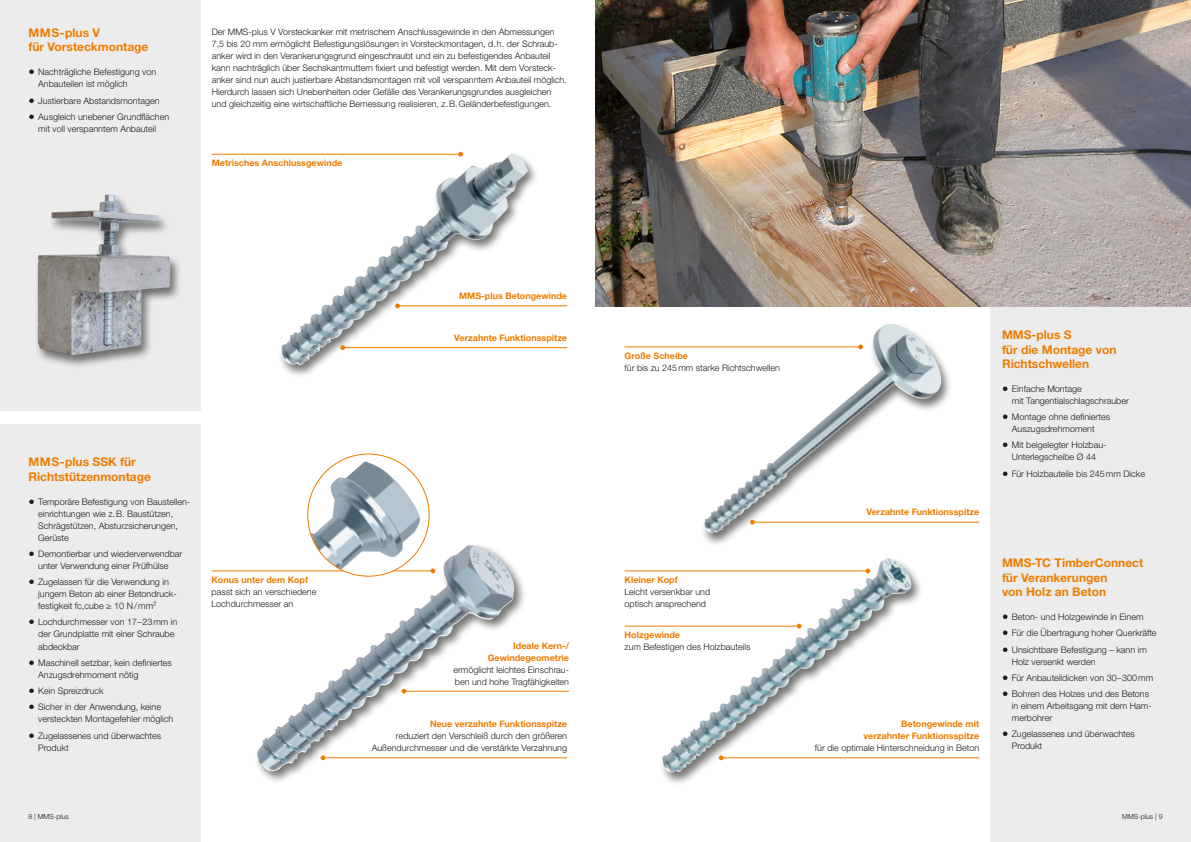
<style>
.page{position:relative;width:1191px;height:842px;background:#fff}
.page>*{position:absolute;margin:0;border:0;box-sizing:border-box;transform-origin:0 0}
.t1{font:700 12px/14.4px "Helvetica Neue LTW1 G";color:#ef7c00}
.t2{font:300 9px/12px "Helvetica Neue LTW1 G";color:#1a1a18}
.t3{font:700 9px/12px "Helvetica Neue LTW1 G";color:#ef7c00;text-align:right}
.t4{font:300 7px "Helvetica Neue LTW1 G";color:#1a1a18}
</style>
<div class="page">
<div style="left:0;top:424px;width:200px;height:418px;background:#ececed"></div>
<div style="left:0;top:0;width:200px;height:410px;background:#ececed"></div>
<div style="left:33px;top:193px;width:149px;height:176px;background:#1a1a18;opacity:.6"></div>
<img style="left:37px;top:195px;width:71px;height:156px">
<div style="left:990px;top:306px;width:201px;height:536px;background:#ececed"></div>
<img style="left:595px;top:0;width:596px;height:306px">
<div style="left:277px;top:152px;width:262px;height:226px;background:#1a1a18;opacity:.6"></div>
<img style="left:334px;top:162px;width:167px;height:134px">
<div style="left:254px;top:542px;width:273px;height:242px;background:#1a1a18;opacity:.6"></div>
<img style="left:256px;top:555px;width:200px;height:217px">
<hr style="left:212px;top:154px;width:248px;height:1px;background:#ef7c00">
<svg style="left:458px;top:152px;width:5px;height:5px"></svg>
<hr style="left:343px;top:347px;width:224px;height:1px;background:#ef7c00">
<svg style="left:340px;top:345px;width:5px;height:5px"></svg>
<hr style="left:397px;top:305px;width:170px;height:1px;background:#ef7c00">
<svg style="left:395px;top:303px;width:5px;height:5px"></svg>
<hr style="left:212px;top:570px;width:221px;height:1px;background:#ef7c00">
<svg style="left:430px;top:568px;width:5px;height:5px"></svg>
<div style="left:308px;top:454px;width:121px;height:122px;background:#fff;border-radius:50%"></div>
<img style="left:310px;top:461px;width:111px;height:109px">
<hr style="left:323px;top:757px;width:244px;height:1px;background:#ef7c00">
<svg style="left:321px;top:755px;width:4px;height:5px"></svg>
<hr style="left:404px;top:691px;width:165px;height:1px;background:#ef7c00">
<svg style="left:401px;top:689px;width:5px;height:5px"></svg>
<div style="left:700px;top:323px;width:252px;height:224px;background:#1a1a18;opacity:.6"></div>
<img style="left:708px;top:326px;width:174px;height:192px">
<div style="left:659px;top:556px;width:264px;height:230px;background:#1a1a18;opacity:.6"></div>
<img style="left:772px;top:558px;width:116px;height:104px">
<hr style="left:624px;top:346px;width:236px;height:1px;background:#ef7c00">
<svg style="left:858px;top:344px;width:5px;height:5px"></svg>
<hr style="left:752px;top:522px;width:227px;height:1px;background:#ef7c00">
<svg style="left:750px;top:520px;width:5px;height:5px"></svg>
<hr style="left:624px;top:570px;width:244px;height:1px;background:#ef7c00">
<svg style="left:865px;top:568px;width:5px;height:5px"></svg>
<hr style="left:624px;top:626px;width:175px;height:1px;background:#ef7c00">
<svg style="left:796px;top:624px;width:5px;height:4px"></svg>
<hr style="left:721px;top:757px;width:258px;height:1px;background:#ef7c00">
<svg style="left:718px;top:755px;width:5px;height:5px"></svg>
<h1 class="t1" style="left:28px;top:25px;width:122px">MMS-plus V<br>für Vorsteckmontage</h1>
<p class="t2" style="left:38px;top:66px;width:119px">Nachträgliche Befestigung von<br>Anbauteilen ist möglich</p>
<p class="t2" style="left:38px;top:92px;width:132px;line-height:16.3px">Justierbare Abstandsmontagen<br>Ausgleich unebener Grundflächen</p>
<p class="t2" style="left:38px;top:123px;width:119px">mit voll verspanntem Anbauteil</p>
<p class="t2" style="left:212px;top:26px;width:356px">Der MMS-plus V Vorsteckanker mit metrischem Anschlussgewinde in den Abmessungen 7,5 bis 20 mm ermöglicht Befestigungslösungen in Vorsteckmontagen, d.h. der Schraub&shy;anker wird in den Verankerungsgrund eingeschraubt und ein zu befestigendes Anbauteil kann nachträglich über Sechskantmuttern fixiert und befestigt werden. Mit dem Vorsteck&shy;anker sind nun auch justierbare Abstandsmontagen mit voll verspanntem Anbauteil möglich.<br>Hierdurch lassen sich Unebenheiten oder Gefälle des Verankerungsgrundes ausgleichen und gleichzeitig eine wirtschaftliche Bemessung realisieren, z.B.Geländerbefestigungen.</p>
<p class="t3" style="left:212px;top:157px;width:132px">Metrisches Anschlussgewinde</p>
<h1 class="t1" style="left:28px;top:455px;width:124px">MMS-plus SSK für<br>Richtstützenmontage</h1>
<p class="t2" style="left:38px;top:495px;width:152px">Temporäre Befestigung von Baustellen&shy;einrichtungen wie z.B. Baustützen,<br>Schrägstützen, Absturzsicherungen,<br>Gerüste</p>
<p class="t2" style="left:38px;top:548px;width:146px">Demontierbar und wiederverwendbar unter Verwendung einer Prüfhülse</p>
<p class="t2" style="left:38px;top:576px;width:139px">Zugelassen für die Verwendung in jungem Beton ab einer Betondruck&shy;festigkeit fc,cube ≥ 10 N/mm²</p>
<p class="t2" style="left:38px;top:616px;width:141px">Lochdurchmesser von 17–23mm in der Grundplatte mit einer Schraube abdeckbar</p>
<p class="t2" style="left:38px;top:656px;width:135px">Maschinell setzbar, kein definiertes<br>Anzugsdrehmoment nötig</p>
<p class="t2" style="left:38px;top:683px;width:124px;line-height:16.3px">Kein Spreizdruck<br>Sicher in der Anwendung, keine</p>
<p class="t2" style="left:38px;top:711px;width:137px;line-height:16.3px">versteckten Montagefehler möglich<br>Zugelassenes und überwachtes</p>
<p class="t2" style="left:38px;top:741px;width:32px">Produkt</p>
<p class="t3" style="left:212px;top:574px;width:98px">Konus unter dem Kopf</p>
<p class="t2" style="left:212px;top:586px;width:106px">passt sich an verschiedene<br>Lochdurchmesser an</p>
<p class="t3" style="left:459px;top:290px;width:110px">MMS-plus Betongewinde</p>
<p class="t3" style="left:454px;top:332px;width:114px">Verzahnte Funktionsspitze</p>
<p class="t3" style="left:488px;top:639px;width:83px">Ideale Kern-/<br>Gewindegeometrie</p>
<p class="t2" style="left:453px;top:663px;width:117px">ermöglicht leichtes Einschrau&shy;ben und hohe Tragfähigkeiten</p>
<p class="t3" style="left:430px;top:717px;width:138px">Neue verzahnte Funktionsspitze</p>
<p class="t2" style="left:372px;top:729px;width:197px;text-align:right">reduziert den Verschleiß durch den größeren<br>Außendurchmesser und die verstärkte Verzahnung</p>
<p class="t3" style="left:624px;top:350px;width:65px">Große Scheibe</p>
<p class="t2" style="left:624px;top:362px;width:157px">für bis zu 245mm starke Richtschwellen</p>
<p class="t3" style="left:624px;top:574px;width:55px">Kleiner Kopf</p>
<p class="t2" style="left:624px;top:586px;width:87px">Leicht versenkbar und optisch ansprechend</p>
<p class="t3" style="left:624px;top:629px;width:57px">Holzgewinde</p>
<p class="t2" style="left:624px;top:641px;width:127px">zum Befestigen des Holzbauteils</p>
<p class="t3" style="left:866px;top:506px;width:114px">Verzahnte Funktionsspitze</p>
<p class="t3" style="left:863px;top:717px;width:117px">Betongewinde mit verzahnter Funktionsspitze</p>
<p class="t2" style="left:815px;top:741px;width:166px">für die optimale Hinterschneidung in Beton</p>
<h1 class="t1" style="left:1002px;top:328px;width:116px">MMS-plus S<br>für die Montage von<br>Richtschwellen</h1>
<p class="t2" style="left:1012px;top:383px;width:118px">Einfache Montage<br>mit Tangentialschlagschrauber</p>
<p class="t2" style="left:1012px;top:411px;width:100px">Montage ohne definiertes<br>Auszugsdrehmoment</p>
<p class="t2" style="left:1012px;top:439px;width:96px">Mit beigelegter Holzbau-<br>Unterlegscheibe Ø 44</p>
<p class="t2" style="left:1012px;top:467px;width:135px">Für Holzbauteile bis 245mm Dicke</p>
<h1 class="t1" style="left:1002px;top:556px;width:143px">MMS-TC TimberConnect für Verankerungen<br>von Holz an Beton</h1>
<p class="t2" style="left:1012px;top:609px;width:146px;line-height:16.3px">Beton- und Holzgewinde in Einem<br>Für die Übertragung hoher Querkräfte<br>Unsichtbare Befestigung – kann im</p>
<p class="t2" style="left:1012px;top:653px;width:143px;line-height:16.3px">Holz versenkt werden<br>Für Anbauteildicken von 30–300mm<br>Bohren des Holzes und des Betons</p>
<p class="t2" style="left:1012px;top:700px;width:141px">in einem Arbeitsgang mit dem Ham&shy;merbohrer</p>
<p class="t2" style="left:1012px;top:728px;width:124px">Zugelassenes und überwachtes<br>Produkt</p>
<p class="t4" style="left:28px;top:812px;width:42px">8 | MMS-plus</p>
<p class="t4" style="left:1122px;top:812px;width:42px">MMS-plus | 9</p>
</div>
